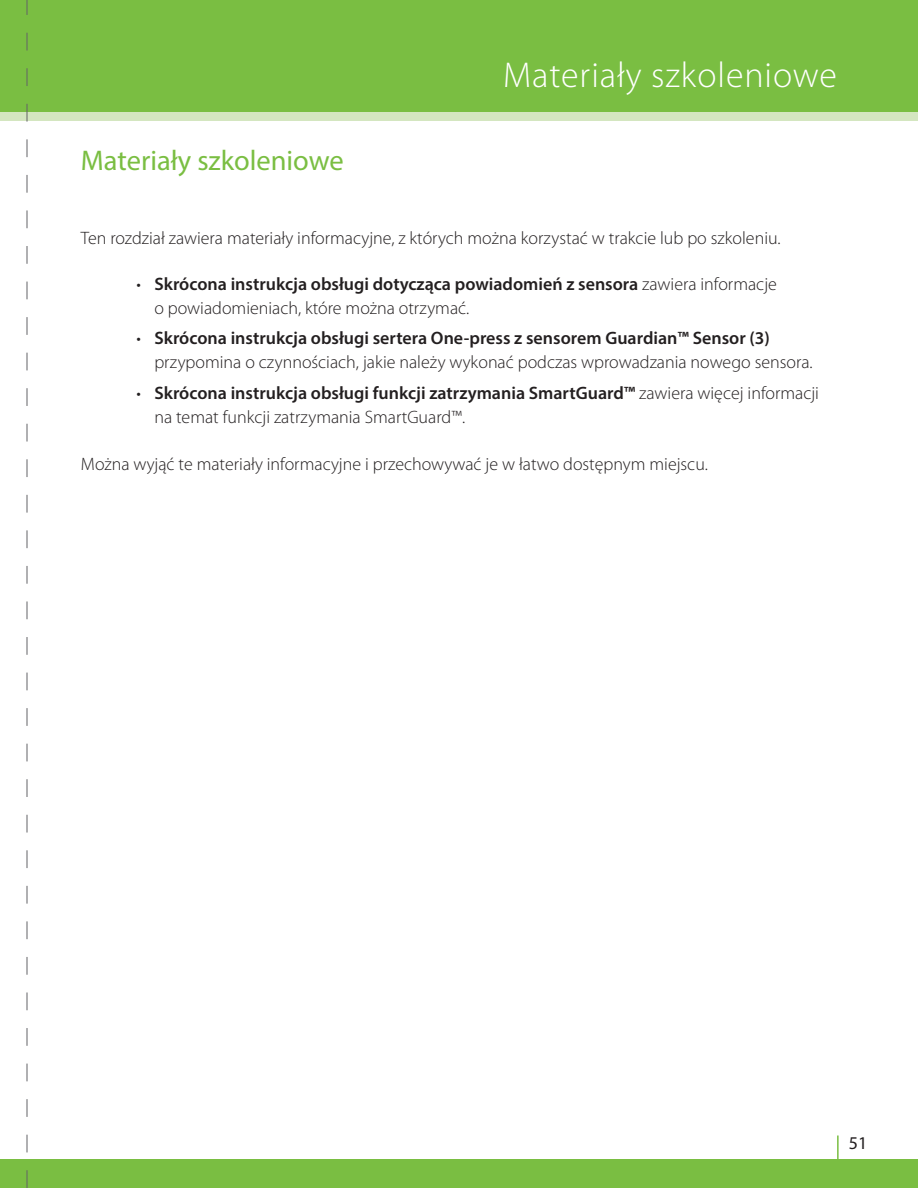
<style>
.page{position:relative;width:918px;height:1188px;background:#fff}
.page>*{position:absolute;margin:0;border:0;box-sizing:border-box;transform-origin:0 0}
.t1{font:300 36px "Myriad Pro";letter-spacing:.025em;color:#fff}
.t2{font:28.5px "Myriad Pro";color:#7abe42}
.t3{font:300 18px/24px "Myriad Pro";color:#231f20}
.t4{font:18px "Myriad Pro";color:#231f20}
.s1{font-weight:600}
</style>
<div class="page">
<hr style="left:837px;top:1136px;width:2px;height:52px;background:#7abe42">
<div style="left:0;top:0;width:918px;height:113px;background:#7abe42"></div>
<div style="left:0;top:1159px;width:918px;height:29px;background:#7abe42"></div>
<div style="left:0;top:113px;width:918px;height:8px;background:#d4e6c0"></div>
<svg style="left:27px;top:0;width:1px;height:1188px"></svg>
<h2 class="t2" style="left:81px;top:143px;width:264px">Materiały szkoleniowe</h2>
<h1 class="t1" style="left:503px;top:54px;width:335px">Materiały szkoleniowe</h1>
<p class="t3" style="left:81px;top:226px;width:701px">Ten rozdział zawiera materiały informacyjne, z których można korzystać w trakcie lub po szkoleniu.</p>
<p class="t3" style="left:154px;top:271px;width:624px;text-indent:-18px">• <span class="s1">Skrócona instrukcja obsługi dotycząca powiadomień z sensora</span> zawiera informacje o powiadomieniach, które można otrzymać.</p>
<p class="t3" style="left:154px;top:326px;width:660px;text-indent:-18px">• <span class="s1">Skrócona instrukcja obsługi sertera One-press z sensorem Guardian™ Sensor (3) </span>przypomina o czynnościach, jakie należy wykonać podczas wprowadzania nowego sensora.</p>
<p class="t3" style="left:154px;top:381px;width:666px;text-indent:-18px">• <span class="s1">Skrócona instrukcja obsługi funkcji zatrzymania SmartGuard™</span> zawiera więcej informacji na temat funkcji zatrzymania SmartGuard™.</p>
<p class="t3" style="left:81px;top:452px;width:628px">Można wyjąć te materiały informacyjne i przechowywać je w łatwo dostępnym miejscu.</p>
<p class="t4" style="left:849px;top:1132px;width:20px">51</p>
</div>
